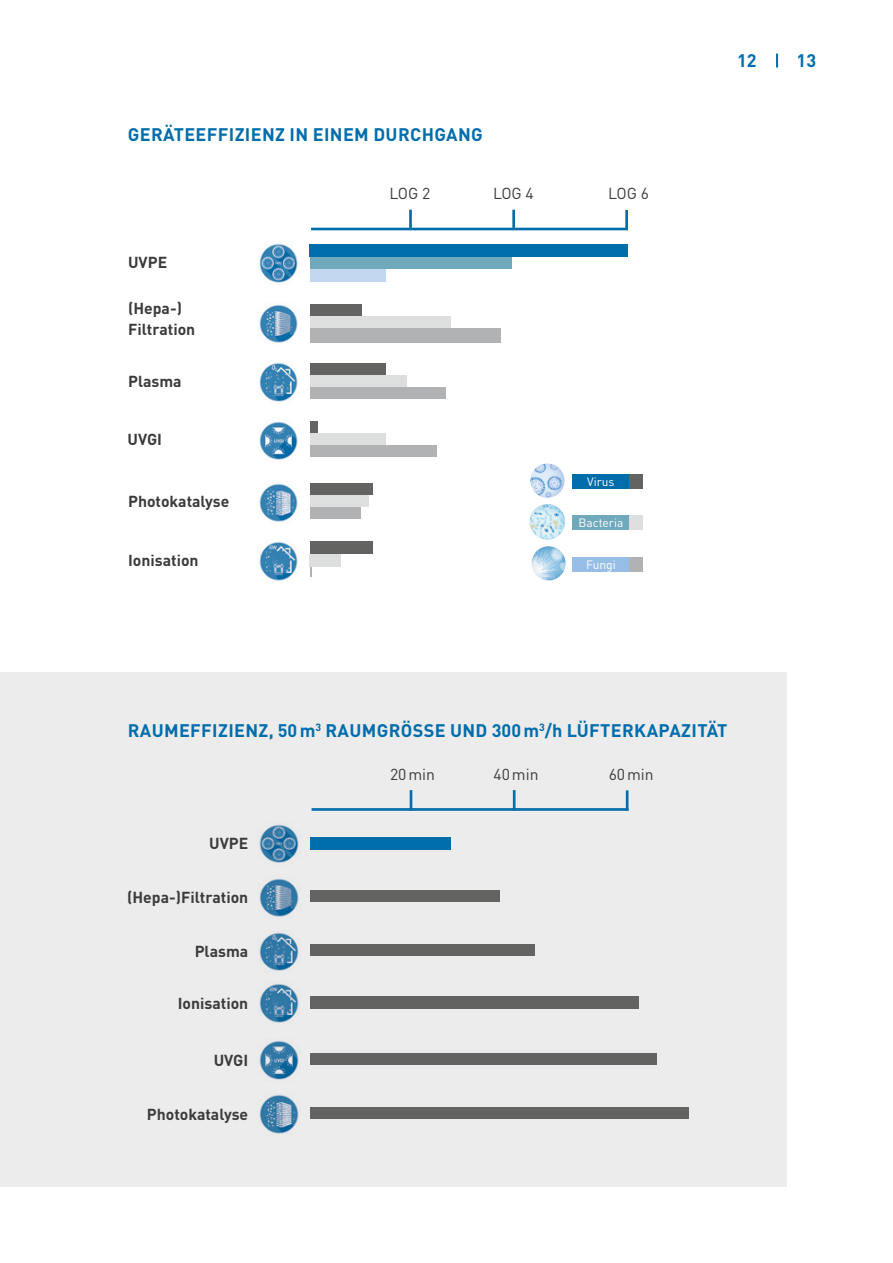
<style>
.page{position:relative;width:893px;height:1263px;background:#fff}
.page>*{position:absolute;margin:0;border:0;box-sizing:border-box;transform-origin:0 0}
.t1{font:700 18px "DIN Pro";letter-spacing:.02em;color:#006dab}
.t2{font:700 15.75px/21px "DIN Pro";color:#3b3b3a}
.t3{font:15.75px "DIN Pro";color:#3b3b3a}
.t4{font:12px "DIN Pro";color:#fff}
</style>
<div class="page">
<div style="left:0;top:672px;width:787px;height:514px;background:#ececed"></div>
<hr style="left:312px;top:808px;width:316px;height:3px;background:#006dab">
<hr style="left:410px;top:790px;width:2px;height:20px;background:#006dab">
<hr style="left:513px;top:790px;width:2px;height:20px;background:#006dab">
<hr style="left:626px;top:790px;width:2px;height:20px;background:#006dab">
<div style="left:310px;top:996px;width:329px;height:13px;background:#636362"></div>
<img style="left:259px;top:983px;width:40px;height:40px">
<div style="left:310px;top:1107px;width:379px;height:12px;background:#636362"></div>
<img style="left:259px;top:1094px;width:40px;height:40px">
<div style="left:310px;top:1053px;width:347px;height:12px;background:#636362"></div>
<img style="left:259px;top:1039px;width:40px;height:41px">
<div style="left:310px;top:944px;width:224px;height:12px;background:#636362"></div>
<img style="left:259px;top:932px;width:40px;height:39px">
<div style="left:310px;top:890px;width:190px;height:12px;background:#636362"></div>
<img style="left:259px;top:878px;width:40px;height:39px">
<div style="left:310px;top:837px;width:141px;height:12px;background:#006dab"></div>
<img style="left:258px;top:824px;width:41px;height:39px">
<div style="left:587px;top:474px;width:56px;height:14px;background:#636362"></div>
<div style="left:587px;top:515px;width:56px;height:15px;background:#dddede"></div>
<div style="left:587px;top:557px;width:56px;height:14px;background:#b1b2b3"></div>
<hr style="left:311px;top:228px;width:317px;height:2px;background:#006dab">
<hr style="left:409px;top:210px;width:3px;height:20px;background:#006dab">
<hr style="left:512px;top:210px;width:3px;height:20px;background:#006dab">
<hr style="left:625px;top:210px;width:3px;height:20px;background:#006dab">
<svg style="left:310px;top:567px;width:2px;height:10px"></svg>
<div style="left:310px;top:542px;width:62px;height:12px;background:#636362"></div>
<div style="left:310px;top:554px;width:31px;height:13px;background:#dddede"></div>
<img style="left:259px;top:541px;width:39px;height:40px">
<div style="left:310px;top:507px;width:50px;height:12px;background:#b1b2b3"></div>
<div style="left:310px;top:483px;width:63px;height:12px;background:#636362"></div>
<div style="left:310px;top:495px;width:59px;height:12px;background:#dddede"></div>
<img style="left:259px;top:483px;width:39px;height:39px">
<div style="left:310px;top:445px;width:127px;height:12px;background:#b1b2b3"></div>
<div style="left:310px;top:421px;width:8px;height:12px;background:#636362"></div>
<div style="left:310px;top:433px;width:76px;height:12px;background:#dddede"></div>
<img style="left:259px;top:421px;width:39px;height:39px">
<div style="left:310px;top:387px;width:135px;height:12px;background:#b1b2b3"></div>
<div style="left:310px;top:363px;width:76px;height:12px;background:#636362"></div>
<div style="left:310px;top:375px;width:97px;height:12px;background:#dddede"></div>
<img style="left:259px;top:362px;width:39px;height:40px">
<div style="left:310px;top:316px;width:140px;height:12px;background:#dddede"></div>
<div style="left:310px;top:304px;width:51px;height:12px;background:#636362"></div>
<div style="left:310px;top:328px;width:190px;height:14px;background:#b1b2b3"></div>
<img style="left:259px;top:304px;width:39px;height:39px">
<div style="left:310px;top:256px;width:201px;height:13px;background:#70a9bc"></div>
<div style="left:310px;top:244px;width:318px;height:12px;background:#006dab"></div>
<div style="left:310px;top:269px;width:76px;height:12px;background:#c3d7f1"></div>
<img style="left:258px;top:242px;width:41px;height:41px">
<div style="left:573px;top:474px;width:56px;height:14px;background:#006dab"></div>
<div style="left:573px;top:515px;width:56px;height:15px;background:#70a9bc"></div>
<div style="left:573px;top:557px;width:56px;height:14px;background:#96bee6"></div>
<img style="left:530px;top:463px;width:34px;height:35px;border-radius:17px">
<img style="left:530px;top:504px;width:35px;height:36px;border-radius:18px">
<img style="left:531px;top:546px;width:34px;height:34px;border-radius:17px">
<svg style="left:776px;top:54px;width:2px;height:13px"></svg>
<p class="t1" style="left:128px;top:120px;width:357px">GERÄTEEFFIZIENZ IN EINEM DURCHGANG</p>
<p class="t2" style="left:128px;top:250px;width:41px">UVPE</p>
<p class="t2" style="left:128px;top:295px;width:69px">(Hepa-)<br>Filtration</p>
<p class="t2" style="left:128px;top:369px;width:55px">Plasma</p>
<p class="t2" style="left:128px;top:427px;width:36px">UVGI</p>
<p class="t2" style="left:128px;top:489px;width:103px">Photokatalyse</p>
<p class="t2" style="left:128px;top:548px;width:72px">Ionisation</p>
<p class="t3" style="left:390px;top:181px;width:42px">LOG 2</p>
<p class="t3" style="left:493px;top:181px;width:42px">LOG 4</p>
<p class="t3" style="left:608px;top:181px;width:42px">LOG 6</p>
<p class="t4" style="left:587px;top:472px;width:29px">Virus</p>
<p class="t4" style="left:578px;top:513px;width:46px">Bacteria</p>
<p class="t4" style="left:586px;top:555px;width:31px">Fungi</p>
<p class="t1" style="left:737px;top:46px;width:21px">12</p>
<p class="t1" style="left:797px;top:46px;width:21px">13</p>
<p class="t1" style="left:128px;top:715px;width:601px">RAUMEFFIZIENZ, 50m<sup>3</sup> RAUMGRÖSSE UND 300m<sup>3</sup>/h LÜFTERKAPAZITÄT</p>
<p class="t2" style="left:209px;top:831px;width:41px">UVPE</p>
<p class="t2" style="left:127px;top:885px;width:123px">(Hepa-)Filtration</p>
<p class="t2" style="left:195px;top:939px;width:55px">Plasma</p>
<p class="t2" style="left:178px;top:991px;width:72px">Ionisation</p>
<p class="t2" style="left:214px;top:1048px;width:36px">UVGI</p>
<p class="t2" style="left:147px;top:1102px;width:103px">Photokatalyse</p>
<p class="t3" style="left:390px;top:761px;width:47px">20min</p>
<p class="t3" style="left:493px;top:761px;width:47px">40min</p>
<p class="t3" style="left:609px;top:761px;width:47px">60min</p>
</div>
